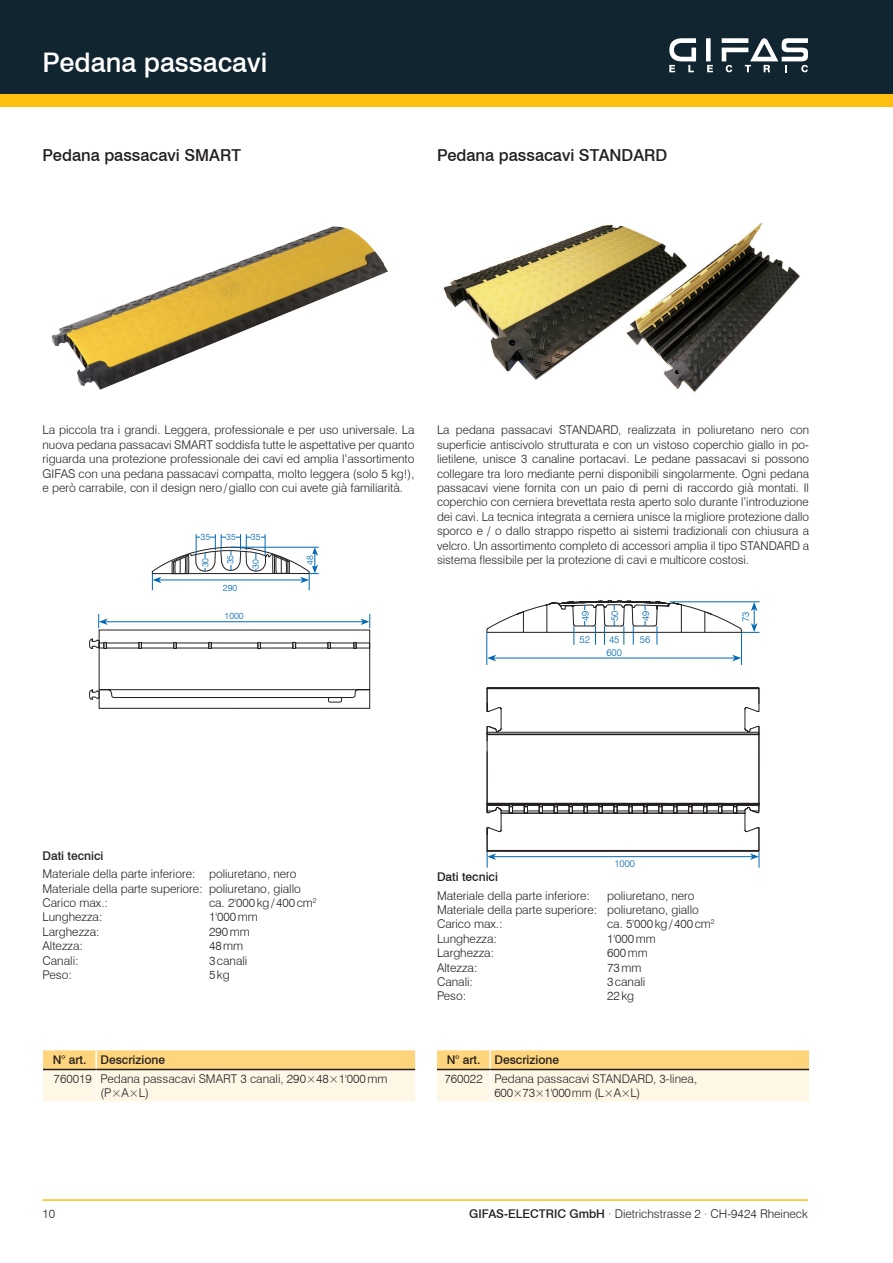
<style>
.page{position:relative;width:893px;height:1263px;background:#fff}
.page>*{position:absolute;margin:0;border:0;box-sizing:border-box;transform-origin:0 0}
.t1{font:500 27px "Swiss 721 BT";color:#fff}
.t2{font:500 16.5px "Swiss 721 BT";color:#231f20}
.t3{font:300 12px/14.4px "Swiss 721 BT";color:#231f20}
.t4{font:500 12px "Swiss 721 BT";color:#231f20}
.t5{font:300 9.75px "Swiss 721 BT";color:#0168b3}
.t6{font:300 9px "Swiss 721 BT";color:#0168b3}
.s1{font-weight:500}
</style>
<div class="page">
<div style="left:0;top:89px;width:893px;height:17px;background:#fdbe12"></div>
<div style="left:0;top:0;width:893px;height:94px;background:#112530"></div>
<hr style="left:43px;top:1199px;width:765px;height:2px;background:#fdbe12">
<div style="left:706px;top:38px;width:5px;height:23px;background:#fff"></div>
<svg style="left:669px;top:38px;width:27px;height:34px"></svg>
<svg style="left:707px;top:65px;width:6px;height:7px"></svg>
<svg style="left:722px;top:38px;width:86px;height:34px"></svg>
<img style="left:51px;top:226px;width:337px;height:164px">
<svg style="left:152px;top:534px;width:167px;height:56px"></svg>
<div style="left:200px;top:533px;width:10px;height:8px;background:#fff"></div>
<div style="left:226px;top:533px;width:10px;height:8px;background:#fff"></div>
<div style="left:251px;top:533px;width:10px;height:8px;background:#fff"></div>
<div style="left:221px;top:584px;width:19px;height:8px;background:#fff"></div>
<div style="left:306px;top:555px;width:8px;height:11px;background:#fff"></div>
<div style="left:356px;top:643px;width:14px;height:5px;border:1px solid #231f20"></div>
<svg style="left:89px;top:638px;width:18px;height:11px"></svg>
<svg style="left:139px;top:642px;width:3px;height:7px"></svg>
<svg style="left:173px;top:642px;width:3px;height:7px"></svg>
<svg style="left:209px;top:642px;width:3px;height:7px"></svg>
<svg style="left:258px;top:642px;width:3px;height:7px"></svg>
<svg style="left:293px;top:642px;width:3px;height:7px"></svg>
<svg style="left:328px;top:642px;width:3px;height:7px"></svg>
<svg style="left:353px;top:642px;width:3px;height:7px"></svg>
<svg style="left:89px;top:689px;width:281px;height:20px"></svg>
<hr style="left:105px;top:621px;width:258px;height:1px;background:#0168b3">
<svg style="left:98px;top:614px;width:10px;height:14px"></svg>
<svg style="left:361px;top:614px;width:10px;height:14px"></svg>
<img style="left:443px;top:223px;width:357px;height:170px">
<hr style="left:494px;top:658px;width:241px;height:1px;background:#0168b3">
<svg style="left:487px;top:655px;width:9px;height:6px"></svg>
<svg style="left:732px;top:655px;width:9px;height:6px"></svg>
<hr style="left:486px;top:633px;width:1px;height:32px;background:#0168b3">
<hr style="left:741px;top:633px;width:1px;height:32px;background:#0168b3">
<svg style="left:487px;top:601px;width:272px;height:44px"></svg>
<div style="left:611px;top:610px;width:7px;height:11px;background:#fff"></div>
<div style="left:642px;top:610px;width:7px;height:11px;background:#fff"></div>
<div style="left:581px;top:610px;width:8px;height:11px;background:#fff"></div>
<svg style="left:486px;top:687px;width:274px;height:181px"></svg>
<svg style="left:43px;top:1050px;width:372px;height:51px;background:#fbe8bd"></svg>
<hr style="left:43px;top:1069px;width:53px;height:1px;background:#231f20">
<hr style="left:96px;top:1069px;width:319px;height:1px;background:#231f20">
<hr style="left:95px;top:1070px;width:2px;height:31px;background:#fff">
<svg style="left:437px;top:1050px;width:372px;height:51px;background:#fbe8bd"></svg>
<hr style="left:437px;top:1069px;width:53px;height:1px;background:#231f20">
<hr style="left:490px;top:1069px;width:319px;height:1px;background:#231f20">
<hr style="left:489px;top:1070px;width:2px;height:31px;background:#fff">
<h1 class="t1" style="left:43px;top:46px;width:226px">Pedana passacavi</h1>
<h2 class="t2" style="left:43px;top:145px;width:200px">Pedana passacavi SMART</h2>
<h2 class="t2" style="left:437px;top:145px;width:232px">Pedana passacavi STANDARD</h2>
<p class="t3" style="left:43px;top:423px;width:374px;text-align:justify">La piccola tra i grandi. Leggera, professionale e per uso universale. La nuova pedana passacavi SMART soddisfa tutte le aspettative per quanto riguarda una protezione professionale dei cavi ed amplia l’assortimento GIFAS con una pedana passacavi compatta, molto leggera (solo 5 kg!), e però carrabile, con il design nero/giallo con cui avete già familiarità.</p>
<p class="t6" style="left:201px;top:531px;width:11px">35</p>
<p class="t6" style="left:226px;top:531px;width:11px">35</p>
<p class="t6" style="left:251px;top:531px;width:11px">35</p>
<p class="t6" style="left:200px;top:567px;width:11px;rotate:-90deg">30</p>
<p class="t6" style="left:225px;top:564px;width:11px;rotate:-90deg">35</p>
<p class="t6" style="left:223px;top:582px;width:16px">290</p>
<p class="t6" style="left:250px;top:569px;width:11px;rotate:-90deg">30</p>
<p class="t6" style="left:305px;top:565px;width:11px;rotate:-90deg">48</p>
<p class="t3" style="left:437px;top:423px;width:374px;text-align:justify">La pedana passacavi STANDARD, realizzata in poliuretano nero con superficie antiscivolo strutturata e con un vistoso coperchio giallo in po&shy;lietilene, unisce 3 canaline portacavi. Le pedane passacavi si possono collegare tra loro mediante perni disponibili singolarmente. Ogni pedana passacavi viene fornita con un paio di perni di raccordo già montati. Il coperchio con cerniera brevettata resta aperto solo durante l’introduzione dei cavi. La tecnica integrata a cerniera unisce la migliore protezione dallo sporco e / o dallo strappo rispetto ai sistemi tradizionali con chiusura a velcro. Un assortimento completo di accessori amplia il tipo STANDARD a sistema flessibile per la protezione di cavi e multicore costosi.</p>
<p class="t5" style="left:579px;top:621px;width:12px;rotate:-90deg">49</p>
<p class="t5" style="left:609px;top:621px;width:12px;rotate:-90deg">50</p>
<p class="t5" style="left:640px;top:621px;width:12px;rotate:-90deg">49</p>
<p class="t6" style="left:225px;top:610px;width:21px">1000</p>
<p class="t5" style="left:740px;top:622px;width:12px;rotate:-90deg">73</p>
<p class="t5" style="left:606px;top:646px;width:17px">600</p>
<p class="t5" style="left:579px;top:634px;width:12px">52</p>
<p class="t5" style="left:609px;top:634px;width:12px">45</p>
<p class="t5" style="left:640px;top:634px;width:12px">56</p>
<p class="t4" style="left:43px;top:848px;width:62px">Dati tecnici</p>
<p class="t3" style="left:43px;top:867px;width:260px">Materiale della parte inferiore: poliuretano, nero<br>Materiale della parte superiore: poliuretano, giallo<br>Carico max.:</p>
<p class="t3" style="left:209px;top:895px;width:109px">ca. 2'000kg/400cm<sup>2</sup></p>
<p class="t3" style="left:43px;top:910px;width:62px">Lunghezza:</p>
<p class="t3" style="left:209px;top:910px;width:50px">1'000mm</p>
<p class="t3" style="left:43px;top:924px;width:59px">Larghezza:</p>
<p class="t3" style="left:209px;top:924px;width:42px">290mm</p>
<p class="t3" style="left:43px;top:939px;width:42px">Altezza:</p>
<p class="t3" style="left:209px;top:939px;width:36px">48mm</p>
<p class="t3" style="left:43px;top:953px;width:38px">Canali:</p>
<p class="t3" style="left:209px;top:953px;width:40px">3canali</p>
<p class="t3" style="left:43px;top:967px;width:31px">Peso:</p>
<p class="t3" style="left:209px;top:967px;width:22px">5kg</p>
<p class="t4" style="left:53px;top:1052px;width:114px">N° art. Descrizione</p>
<p class="t3" style="left:100px;top:1071px;width:289px;text-indent:-47px">760019 Pedana passacavi SMART 3 canali, 290×48×1'000mm (P×A×L)</p>
<p class="t5" style="left:614px;top:857px;width:22px">1000</p>
<p class="t4" style="left:437px;top:869px;width:62px">Dati tecnici</p>
<p class="t3" style="left:437px;top:888px;width:155px">Materiale della parte inferiore:</p>
<p class="t3" style="left:437px;top:888px;width:263px;text-indent:170px">poliuretano, nero<br>Materiale della parte superiore: poliuretano, giallo<br>Carico max.:</p>
<p class="t3" style="left:607px;top:917px;width:109px">ca. 5'000kg/400cm<sup>2</sup></p>
<p class="t3" style="left:437px;top:931px;width:62px">Lunghezza:</p>
<p class="t3" style="left:607px;top:931px;width:50px">1'000mm</p>
<p class="t3" style="left:437px;top:945px;width:59px">Larghezza:</p>
<p class="t3" style="left:607px;top:945px;width:42px">600mm</p>
<p class="t3" style="left:437px;top:960px;width:42px">Altezza:</p>
<p class="t3" style="left:607px;top:960px;width:36px">73mm</p>
<p class="t3" style="left:437px;top:974px;width:38px">Canali:</p>
<p class="t3" style="left:607px;top:974px;width:40px">3canali</p>
<p class="t3" style="left:437px;top:989px;width:31px">Peso:</p>
<p class="t3" style="left:607px;top:989px;width:29px">22kg</p>
<p class="t4" style="left:447px;top:1052px;width:114px">N° art. Descrizione</p>
<p class="t3" style="left:444px;top:1071px;width:254px;text-align:center">760022 Pedana passacavi STANDARD, 3-linea,<br>600×73×1'000mm (L×A×L)</p>
<p class="t3" style="left:43px;top:1207px;width:14px">10</p>
<p class="t3" style="left:469px;top:1207px;width:340px"><span class="s1">GIFAS-ELECTRIC GmbH</span> · Dietrichstrasse 2 · CH-9424 Rheineck</p>
</div>
